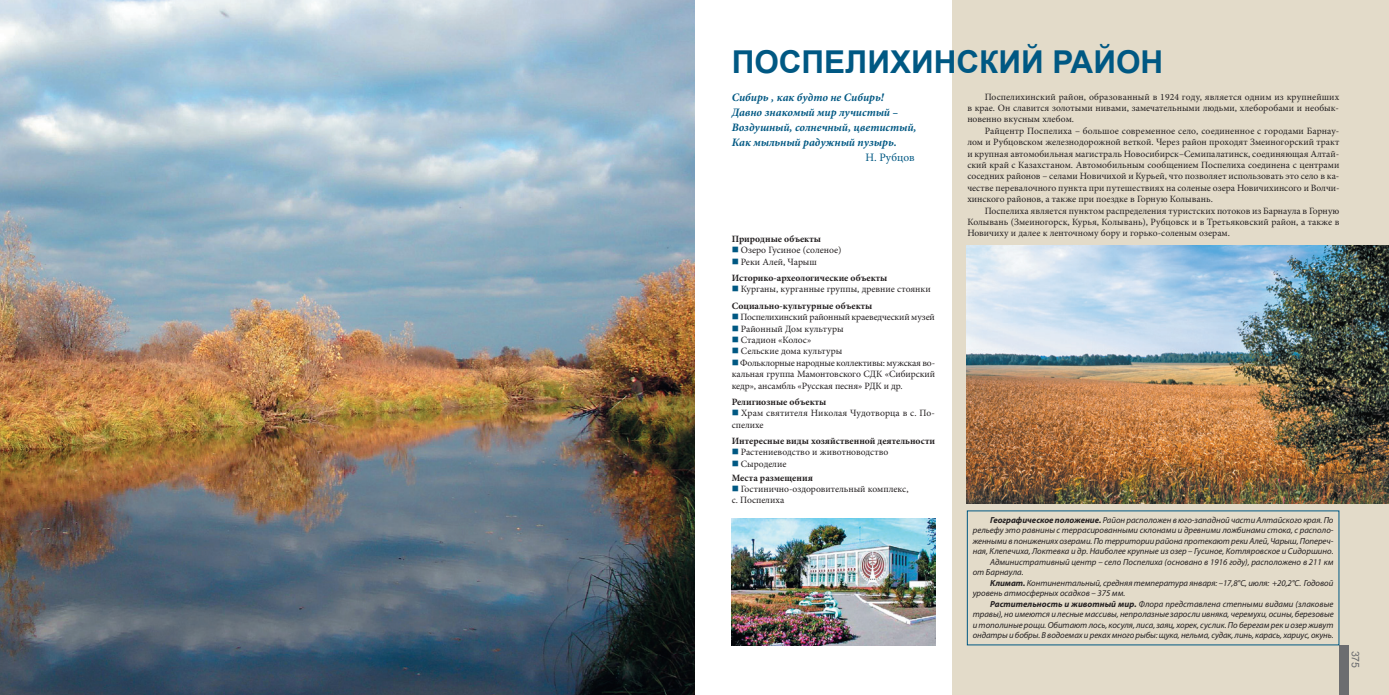
<style>
.page{position:relative;width:1389px;height:695px;background:#fff}
.page>*{position:absolute;margin:0;border:0;box-sizing:border-box;transform-origin:0 0}
.t1{font:700 31.5px "Arial";color:#005883}
.t2{font:italic 700 11.38px/14.9px "Minion Pro";letter-spacing:-.005em;color:#005883}
.t3{font:11.38px "Minion Pro";color:#005883}
.t4{font:10.5px "Arial";color:#6c6d70}
.t5{font:9.62px/11.4px "Minion Pro";color:#231f20;text-align:justify}
.t6{font:700 9.62px/16.4px "Minion Pro";color:#231f20}
.t7{font:9.62px "Minion Pro";letter-spacing:-.02em;color:#231f20}
.t8{font:italic 8.75px "Myriad Pro";letter-spacing:-.005em;color:#231f20}
.s1{color:#005883}
.s2{font-weight:400}
.s3{font-weight:700}
</style>
<div class="page">
<div style="left:952px;top:0;width:437px;height:694px;background:#e3dbc9"></div>
<div style="left:1339px;top:645px;width:10px;height:49px;background:#6c6d70"></div>
<img style="left:0;top:0;width:694px;height:694px">
<img style="left:732px;top:518px;width:203px;height:127px">
<img style="left:967px;top:245px;width:422px;height:258px">
<h1 class="t1" style="left:732px;top:40px;width:433px">ПОСПЕЛИХИНСКИЙ РАЙОН</h1>
<p class="t5" style="left:967px;top:91px;width:373px;text-indent:17px">Поспелихинский район, образованный в 1924 году, является одним из крупнейших в крае. Он славится золотыми нивами, замечательными людьми, хлеборобами и необык&shy;новенно вкусным хлебом.</p>
<p class="t5" style="left:967px;top:125px;width:374px;text-indent:17px">Райцентр Поспелиха – большое современное село, соединенное с городами Барнау&shy;лом и Рубцовском железнодорожной веткой. Через район проходят Змеиногорский тракт и крупная автомобильная магистраль Новосибирск–Семипалатинск, соединяющая Алтай&shy;ский край с Казахстаном. Автомобильным сообщением Поспелиха соединена с центрами соседних районов – селами Новичихой и Курьей, что позволяет использовать это село в ка&shy;честве перевалочного пункта при путешествиях на соленые озера Новичихинсого и Волчи&shy;хинского районов, а также при поездке в Горную Колывань.</p>
<p class="t5" style="left:967px;top:205px;width:374px;text-indent:17px">Поспелиха является пунктом распределения туристских потоков из Барнаула в Горную Колывань (Змеиногорск, Курья, Колывань), Рубцовск и в Третьяковский район, а также в Новичиху и далее к ленточному бору и горько-соленым озерам.</p>
<p class="t2" style="left:732px;top:90px;width:186px">Сибирь , как будто не Сибирь!<br>Давно знакомый мир лучистый –<br>Воздушный, солнечный, цветистый,<br>Как мыльный радужный пузырь.</p>
<p class="t3" style="left:866px;top:150px;width:51px">Н. Рубцов</p>
<p class="t6" style="left:732px;top:230px;width:91px">Природные объекты</p>
<p class="t5" style="left:732px;top:245px;width:111px"><span class="s1">■</span> Озеро Гусиное (соленое)</p>
<p class="t6" style="left:732px;top:253px;width:157px"><span class="s1">■</span> <span class="s2">Реки Алей, Чарыш<br></span>Историко-археологические объекты</p>
<p class="t5" style="left:732px;top:281px;width:200px;line-height:16.4px"><span class="s1">■</span> Курганы, курганные группы, древние стоянки<br><span class="s3">Социально-культурные объекты</span></p>
<p class="t7" style="left:732px;top:311px;width:205px"><span class="s1">■</span> Поспелихинский районный краеведческий музей</p>
<p class="t5" style="left:732px;top:323px;width:113px"><span class="s1">■</span> Районный Дом культуры</p>
<p class="t5" style="left:732px;top:334px;width:81px"><span class="s1">■</span> Стадион «Колос»</p>
<p class="t5" style="left:732px;top:346px;width:112px"><span class="s1">■</span> Сельские дома культуры</p>
<p class="t5" style="left:732px;top:357px;width:205px"><span class="s1">■</span> Фольклорные народные коллективы: мужская во&shy;кальная группа Мамонтовского СДК «Сибирский кедр», ансамбль «Русская песня» РДК и др.</p>
<p class="t6" style="left:732px;top:393px;width:96px">Религиозные объекты</p>
<p class="t5" style="left:732px;top:408px;width:205px"><span class="s1">■</span> Храм святителя Николая Чудотворца в с. По&shy;спелихе</p>
<p class="t6" style="left:732px;top:432px;width:205px">Интересные виды хозяйственной деятельности</p>
<p class="t5" style="left:732px;top:447px;width:158px"><span class="s1">■</span> Растениеводство и животноводство</p>
<p class="t6" style="left:732px;top:456px;width:83px;line-height:13.8px"><span class="s1">■</span> <span class="s2">Сыроделие<br></span>Места размещения</p>
<p class="t5" style="left:732px;top:483px;width:178px"><span class="s1">■</span> Гостинично-оздоровительный комплекс, с. Поспелиха</p>
<p class="t8" style="left:990px;top:515px;width:345px"><span class="s3">Географическое положение.</span> Район расположен в юго-западной части Алтайского края. По</p>
<p class="t8" style="left:973px;top:525px;width:362px">рельефу это равнины с террасированными склонами и древними ложбинами стока, с располо-</p>
<p class="t8" style="left:973px;top:536px;width:362px">женными в понижениях озерами. По территории района протекают реки Алей, Чарыш, Попереч-</p>
<p class="t8" style="left:973px;top:546px;width:362px">ная, Клепечиха, Локтевка и др. Наиболее крупные из озер – Гусиное, Котляровское и Сидоршино.</p>
<p class="t8" style="left:990px;top:557px;width:345px">Административный центр – село Поспелиха (основано в 1916 году), расположено в 211 км</p>
<p class="t8" style="left:973px;top:567px;width:52px">от Барнаула.</p>
<p class="t8" style="left:990px;top:578px;width:345px"><span class="s3">Климат.</span> Континентальный, средняя температура января: –17,8°С, июля: +20,2°С. Годовой</p>
<p class="t8" style="left:973px;top:588px;width:154px">уровень атмосферных осадков – 375 мм.</p>
<p class="t8" style="left:990px;top:599px;width:345px"><span class="s3">Растительность и животный мир.</span> Флора представлена степными видами (злаковые</p>
<p class="t8" style="left:973px;top:609px;width:362px">травы), но имеются и лесные массивы, непролазные заросли ивняка, черемухи, осины, березовые</p>
<p class="t8" style="left:973px;top:620px;width:362px">и тополиные рощи. Обитают лось, косуля, лиса, заяц, хорек, суслик. По берегам рек и озер живут</p>
<p class="t8" style="left:973px;top:630px;width:362px">ондатры и бобры. В водоемах и реках много рыбы: щука, нельма, судак, линь, карась, хариус, окунь.</p>
<p class="t4" style="left:1362px;top:650px;width:19px;rotate:90deg">375</p>
</div>
